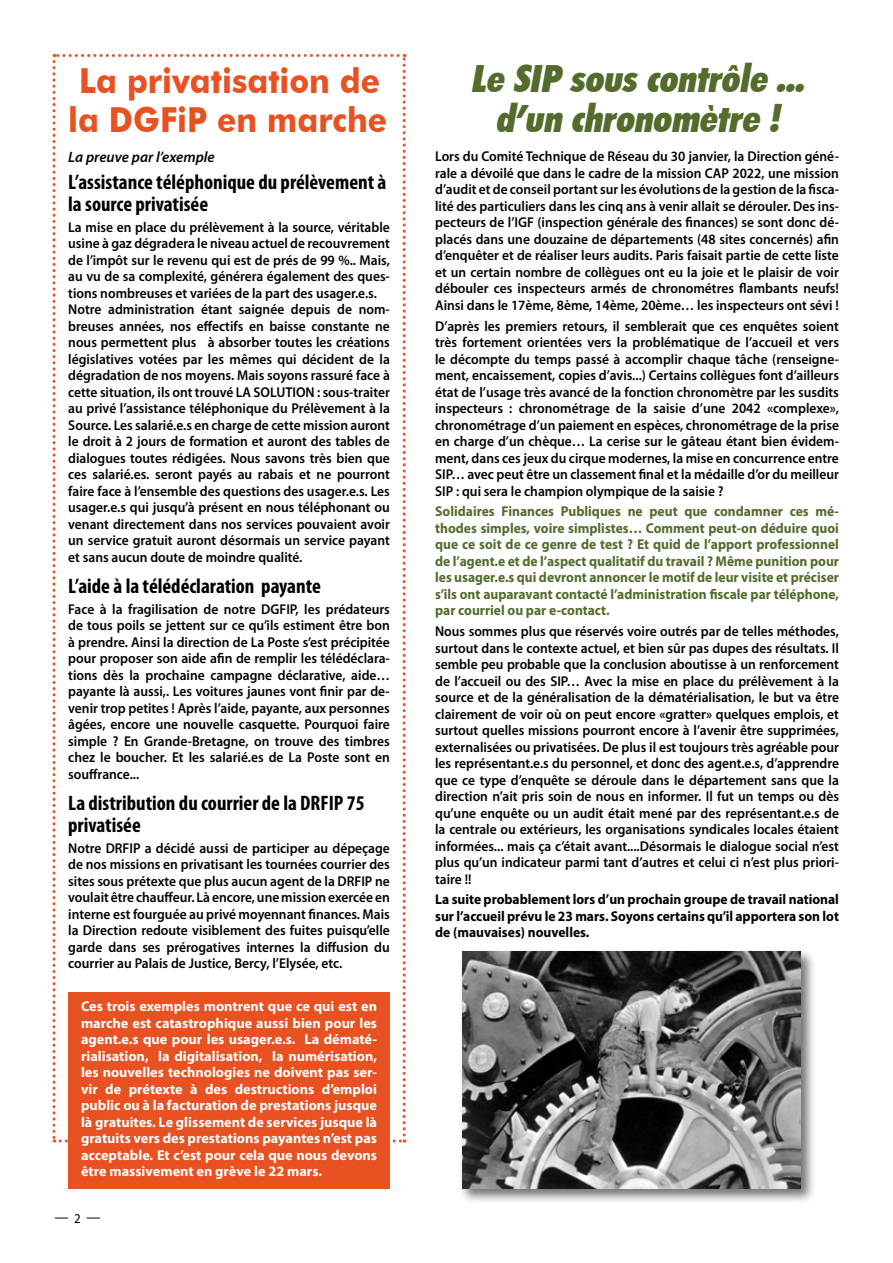
<style>
.page{position:relative;width:893px;height:1263px;background:#fff}
.page>*{position:absolute;margin:0;border:0;box-sizing:border-box;transform-origin:0 0}
.t1{font:italic 900 condensed 37.5px/40.5px "Futura BT";color:#536b2b;text-align:center}
.t2{font:700 34.5px/39px "Futura BT";color:#e85122;text-align:center;scale:.92 1}
.t3{font:700 condensed 21px/22.5px "Myriad Pro";color:#000}
.t4{font:italic 600 15px "Myriad Pro";color:#000}
.t5{font:15px "Myriad Pro";color:#000;scale:.95 1}
.t6{font:600 14.25px/16.5px "Myriad Pro";color:#000;text-align:justify;scale:.95 1}
.t7{font:700 14.25px/16.5px "Myriad Pro";color:#fff;text-align:justify}
.t8{font:700 14.25px/16.5px "Myriad Pro";color:#536b2b;text-align:justify;scale:.95 1}
.t9{font:700 14.25px/16.5px "Myriad Pro";color:#000;text-align:justify;scale:.95 1}
.s1{font-size:13.5px}
</style>
<div class="page">
<svg style="left:53px;top:54px;width:353px;height:1088px"></svg>
<div style="left:68px;top:992px;width:322px;height:196px;background:#e85122"></div>
<div style="left:459px;top:949px;width:357px;height:255px;background:#000;opacity:.55"></div>
<img style="left:462px;top:952px;width:339px;height:236px">
<div style="left:68px;top:67px;width:323px;height:71px;background:#fff"></div>
<h2 class="t2" style="left:68px;top:61px;width:348px">La privatisation de la DGFiP en marche</h2>
<p class="t4" style="left:68px;top:147px;width:148px">La preuve par l’exemple</p>
<h3 class="t3" style="left:68px;top:170px;width:320px">L’assistance téléphonique du prélèvement à la source privatisée</h3>
<p class="t6" style="left:68px;top:218px;width:340px;text-align:left">La mise en place du prélèvement à la source, véritable usine à gaz dégradera le niveau actuel de recouvrement de l’impôt sur le revenu qui est de prés de 99 %.. Mais, au vu de sa complexité, générera également des ques&shy;tions nombreuses et variées de la part des usager.e.s.<br>Notre administration étant saignée depuis de nom&shy;breuses années, nos effectifs en baisse constante ne nous permettent plus à absorber toutes les créations législatives votées par les mêmes qui décident de la dégradation de nos moyens. Mais soyons rassuré face à cette situation, ils ont trouvé LA SOLUTION : sous-traiter au privé l’assistance téléphonique du Prélèvement à la Source. Les salarié.e.s en charge de cette mission auront le droit à 2 jours de formation et auront des tables de dialogues toutes rédigées. Nous savons très bien que ces salarié.es. seront payés au rabais et ne pourront faire face à l’ensemble des questions des usager.e.s. Les usager.e.s qui jusqu’à présent en nous téléphonant ou venant directement dans nos services pouvaient avoir un service gratuit auront désormais un service payant et sans aucun doute de moindre qualité.</p>
<h3 class="t3" style="left:68px;top:574px;width:254px">L’aide à la télédéclaration payante</h3>
<p class="t6" style="left:68px;top:600px;width:340px">Face à la fragilisation de notre DGFIP, les prédateurs de tous poils se jettent sur ce qu’ils estiment être bon à prendre. Ainsi la direction de La Poste s’est précipitée pour proposer son aide afin de remplir les télédéclara&shy;tions dès la prochaine campagne déclarative, aide… payante là aussi,. Les voitures jaunes vont finir par de&shy;venir trop petites ! Après l’aide, payante, aux personnes âgées, encore une nouvelle casquette. Pourquoi faire simple ? En Grande-Bretagne, on trouve des timbres chez le boucher. Et les salarié.es de La Poste sont en souffrance...</p>
<h3 class="t3" style="left:68px;top:791px;width:298px">La distribution du courrier de la DRFIP 75 privatisée</h3>
<p class="t6" style="left:68px;top:839px;width:340px">Notre DRFIP a décidé aussi de participer au dépeçage de nos missions en privatisant les tournées courrier des sites sous prétexte que plus aucun agent de la DRFIP ne voulait être chauffeur. Là encore, une mission exercée en interne est fourguée au privé moyennant finances. Mais la Direction redoute visiblement des fuites puisqu’elle garde dans ses prérogatives internes la diffusion du courrier au Palais de Justice, Bercy, l’Elysée, etc.</p>
<p class="t7" style="left:81px;top:998px;width:298px">Ces trois exemples montrent que ce qui est en marche est catastrophique aussi bien pour les agent.e.s que pour les usager.e.s. La dématé&shy;rialisation, la digitalisation, la numérisation, les nouvelles technologies ne doivent pas ser&shy;vir de prétexte à des destructions d’emploi public ou à la facturation de prestations jusque là gratuites. Le glissement de services jusque là gratuits vers des prestations payantes n’est pas acceptable. Et c’est pour cela que nous devons être massivement en grève le 22 mars.</p>
<p class="t5" style="left:54px;top:1209px;width:50px">— <span class="s1">2</span> —</p>
<h1 class="t1" style="left:470px;top:58px;width:343px">Le SIP sous contrôle ... d’un chronomètre !</h1>
<p class="t6" style="left:435px;top:148px;width:427px">Lors du Comité Technique de Réseau du 30 janvier, la Direction géné&shy;rale a dévoilé que dans le cadre de la mission CAP 2022, une mission d’audit et de conseil portant sur les évolutions de la gestion de la fisca&shy;lité des particuliers dans les cinq ans à venir allait se dérouler. Des ins&shy;pecteurs de l’IGF (inspection générale des finances) se sont donc dé&shy;placés dans une douzaine de départements (48 sites concernés) afin d’enquêter et de réaliser leurs audits. Paris faisait partie de cette liste et un certain nombre de collègues ont eu la joie et le plaisir de voir débouler ces inspecteurs armés de chronométres flambants neufs!<br>Ainsi dans le 17ème, 8ème, 14ème, 20ème… les inspecteurs ont sévi !</p>
<p class="t6" style="left:435px;top:317px;width:427px">D’après les premiers retours, il semblerait que ces enquêtes soient très fortement orientées vers la problématique de l’accueil et vers le décompte du temps passé à accomplir chaque tâche (renseigne&shy;ment, encaissement, copies d’avis...) Certains collègues font d’ailleurs état de l’usage très avancé de la fonction chronomètre par les susdits inspecteurs : chronométrage de la saisie d’une 2042 «complexe», chronométrage d’un paiement en espèces, chronométrage de la prise en charge d’un chèque… La cerise sur le gâteau étant bien évidem&shy;ment, dans ces jeux du cirque modernes, la mise en concurrence entre SIP… avec peut être un classement final et la médaille d’or du meilleur SIP : qui sera le champion olympique de la saisie ?</p>
<p class="t8" style="left:435px;top:503px;width:427px">Solidaires Finances Publiques ne peut que condamner ces mé&shy;thodes simples, voire simplistes… Comment peut-on déduire quoi que ce soit de ce genre de test ? Et quid de l’apport professionnel de l’agent.e et de l’aspect qualitatif du travail ? Même punition pour les usager.e.s qui devront annoncer le motif de leur visite et préciser s’ils ont auparavant contacté l’administration fiscale par téléphone, par courriel ou par e-contact.</p>
<p class="t6" style="left:435px;top:623px;width:427px">Nous sommes plus que réservés voire outrés par de telles méthodes, surtout dans le contexte actuel, et bien sûr pas dupes des résultats. Il semble peu probable que la conclusion aboutisse à un renforcement de l’accueil ou des SIP… Avec la mise en place du prélèvement à la source et de la généralisation de la dématérialisation, le but va être clairement de voir où on peut encore «gratter» quelques emplois, et surtout quelles missions pourront encore à l’avenir être supprimées, externalisées ou privatisées. De plus il est toujours très agréable pour les représentant.e.s du personnel, et donc des agent.e.s, d’apprendre que ce type d’enquête se déroule dans le département sans que la direction n’ait pris soin de nous en informer. Il fut un temps ou dès qu’une enquête ou un audit était mené par des représentant.e.s de la centrale ou extérieurs, les organisations syndicales locales étaient informées... mais ça c’était avant....Désormais le dialogue social n’est plus qu’un indicateur parmi tant d’autres et celui ci n’est plus priori&shy;taire !!</p>
<p class="t9" style="left:435px;top:891px;width:427px">La suite probablement lors d’un prochain groupe de travail national sur l’accueil prévu le 23 mars. Soyons certains qu’il apportera son lot de (mauvaises) nouvelles.</p>
</div>
